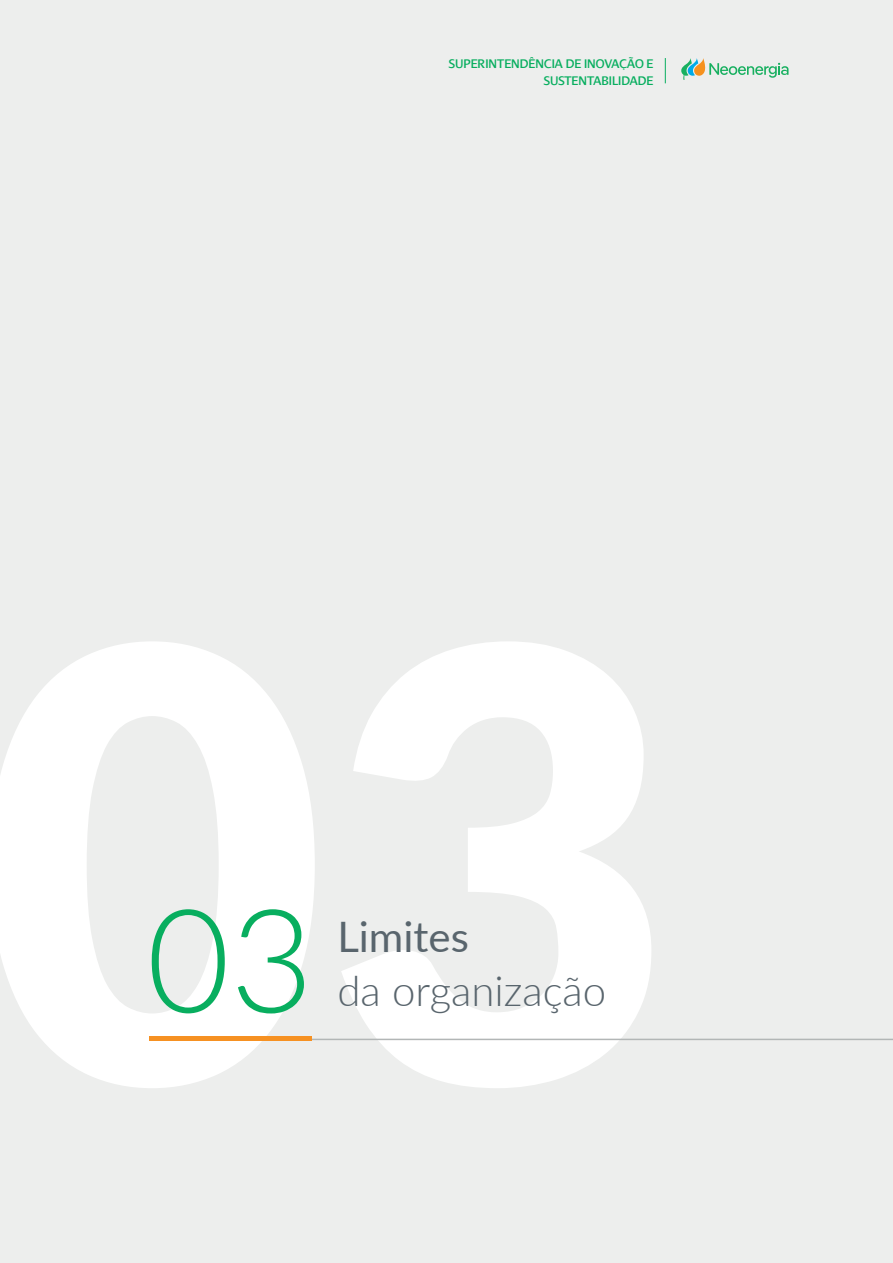
<style>
.page{position:relative;width:893px;height:1263px;background:#edeeed}
.page>*{position:absolute;margin:0;border:0;box-sizing:border-box;transform-origin:0 0}
.t1{font:300 144px "Lato";color:#08ae5f}
.t2{font:300 42px "Lato";color:#59656d}
.t3{font:42px "Lato";color:#59656d}
.t4{font:13.5px/16.2px "Dialog";color:#08ae5f;text-align:right}
</style>
<div class="page">
<svg style="left:665px;top:58px;width:1px;height:25px"></svg>
<svg style="left:681px;top:58px;width:107px;height:22px"></svg>
<hr style="left:312px;top:1039px;width:581px;height:1px;background:#b2b6b6">
<hr style="left:149px;top:1036px;width:163px;height:4px;background:#f69122">
<p class="t4" style="left:449px;top:56px;width:206px">SUPERINTENDÊNCIA DE INOVAÇÃO E<br>SUSTENTABILIDADE</p>
<h1 class="t1" style="left:146px;top:860px;width:169px">03</h1>
<h2 class="t3" style="left:337px;top:907px;width:133px">Limites</h2>
<h2 class="t2" style="left:337px;top:962px;width:271px">da organização</h2>
</div>
